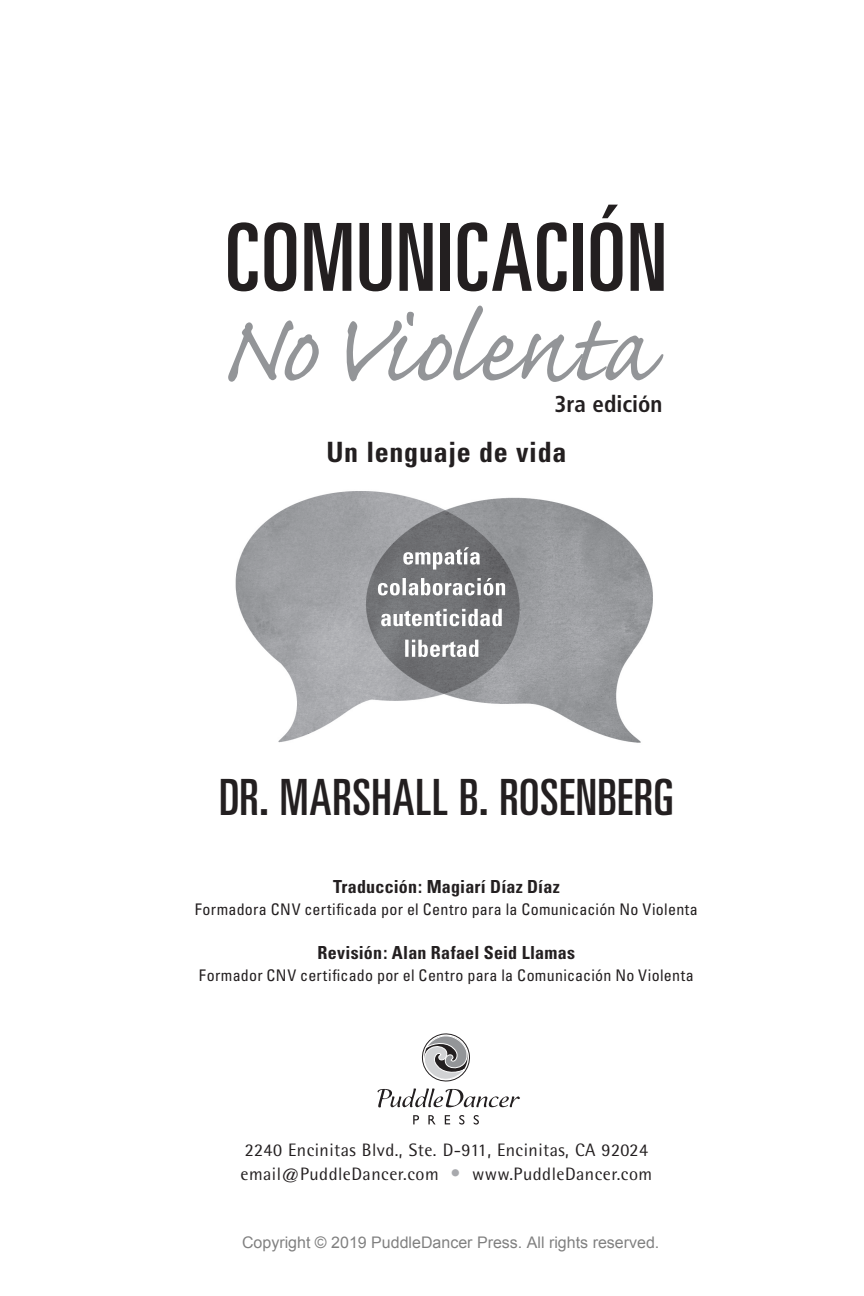
<style>
.page{position:relative;width:864px;height:1296px;background:#fff}
.page>*{position:absolute;margin:0;border:0;box-sizing:border-box;transform-origin:0 0}
.t1{font:124px "Caflisch Script";letter-spacing:-.01em;color:#939598}
.t2{font:ultra-condensed 94px "Univers";letter-spacing:.015em;color:#231f20}
.t3{font:ultra-condensed 50px "Univers";letter-spacing:.01em;color:#231f20}
.t4{font:700 condensed 28px "Univers";letter-spacing:.025em;color:#231f20}
.t5{font:700 condensed 23px "Frutiger";color:#231f20}
.t6{font:18px/24px "Rotis Semi Sans";letter-spacing:.025em;color:#231f20}
.t7{font:700 condensed 18px "Univers";letter-spacing:.01em;color:#231f20}
.t8{font:condensed 16px "Univers";letter-spacing:.02em;color:#231f20}
.t9{font:16px "Arial";color:rgb(0 0 0/.5)}
.s1{font-size:20px;color:#a8a9ad}
</style>
<div class="page">
<img style="left:235px;top:491px;width:418px;height:252px">
<img style="left:403px;top:547px;width:77px;height:23px">
<img style="left:378px;top:578px;width:127px;height:17px">
<img style="left:381px;top:609px;width:121px;height:17px">
<img style="left:405px;top:640px;width:73px;height:17px">
<svg style="left:413px;top:1115px;width:6px;height:9px"></svg>
<svg style="left:428px;top:1115px;width:8px;height:9px"></svg>
<svg style="left:445px;top:1115px;width:5px;height:9px"></svg>
<svg style="left:459px;top:1115px;width:6px;height:10px"></svg>
<svg style="left:474px;top:1115px;width:5px;height:10px"></svg>
<svg style="left:378px;top:1033px;width:142px;height:74px"></svg>
<h2 class="t2" style="left:226px;top:204px;width:443px">COMUNICACIÓN</h2>
<h1 class="t1" style="left:220px;top:286px;width:431px">No Violenta</h1>
<h3 class="t5" style="left:554px;top:390px;width:110px">3ra edición</h3>
<h3 class="t4" style="left:326px;top:435px;width:241px">Un lenguaje de vida</h3>
<h3 class="t3" style="left:219px;top:769px;width:456px">DR. MARSHALL B. ROSENBERG</h3>
<p class="t7" style="left:333px;top:875px;width:228px">Traducción: Magiarí Díaz Díaz</p>
<p class="t8" style="left:195px;top:899px;width:505px">Formadora CNV certificada por el Centro para la Comunicación No Violenta</p>
<p class="t7" style="left:318px;top:941px;width:259px">Revisión: Alan Rafael Seid Llamas</p>
<p class="t8" style="left:199px;top:965px;width:496px">Formador CNV certificado por el Centro para la Comunicación No Violenta</p>
<p class="t6" style="left:241px;top:1138px;width:413px">2240 Encinitas Blvd., Ste. D-911, Encinitas, CA 92024 email@PuddleDancer.com <span class="s1">•</span> www.PuddleDancer.com</p>
<p class="t9" style="left:242px;top:1232px;width:419px">Copyright © 2019 PuddleDancer Press. All rights reserved.</p>
</div>
